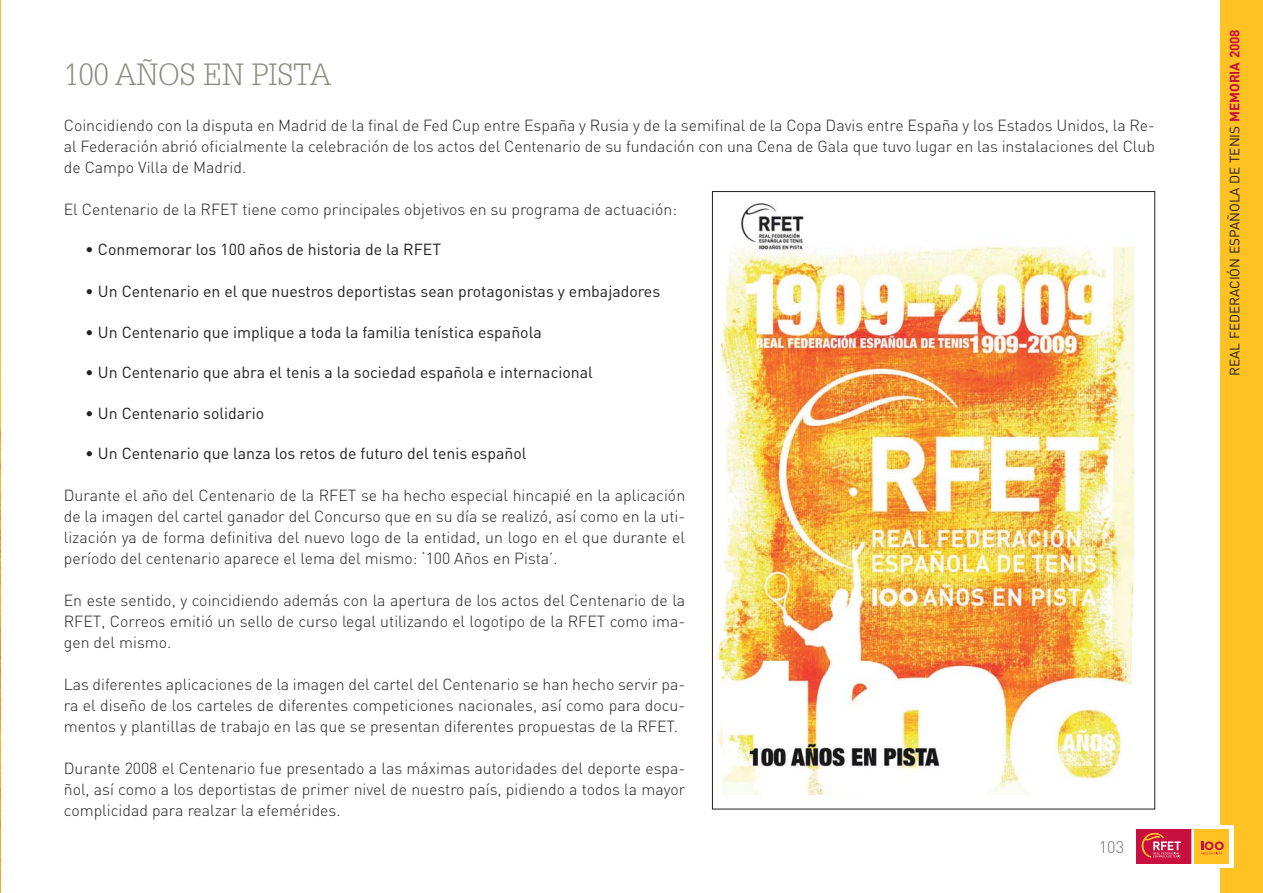
<style>
.page{position:relative;width:1263px;height:893px;background:#fff}
.page>*{position:absolute;margin:0;border:0;box-sizing:border-box;transform-origin:0 0}
.t1{font:300 30px "Glypha";color:#8b8b81}
.t2{font:300 16.5px "DIN";color:#6d6e70}
.t3{font:300 15.9px/21px "DIN";color:#231f20;text-align:justify}
.t4{font:15.9px "DIN";color:#231f20}
.t5{font:13.5px "DIN";color:#231f20}
.s1{font-weight:300}
.s2{font-weight:700;color:#c80f3f}
</style>
<div class="page">
<div style="left:1220px;top:0;width:43px;height:893px;background:#ffc222"></div>
<div style="left:1132px;top:825px;width:101px;height:42px;background:#fff"></div>
<svg style="left:1191px;top:829px;width:38px;height:34px"></svg>
<div style="left:1136px;top:829px;width:55px;height:34px;background:#c80f3f"></div>
<div style="left:1194px;top:829px;width:34px;height:34px;background:#ffc222"></div>
<svg style="left:1201px;top:841px;width:23px;height:13px"></svg>
<svg style="left:1141px;top:833px;width:40px;height:24px"></svg>
<img style="left:0;top:0;width:1px;height:893px">
<img style="left:714px;top:203px;width:421px;height:591px">
<h1 class="t1" style="left:64px;top:64px;width:269px">100 AÑOS EN PISTA</h1>
<p class="t3" style="left:64px;top:116px;width:1093px">Coincidiendo con la disputa en Madrid de la final de Fed Cup entre España y Rusia y de la semifinal de la Copa Davis entre España y los Estados Unidos, la Re&shy;al Federación abrió oficialmente la celebración de los actos del Centenario de su fundación con una Cena de Gala que tuvo lugar en las instalaciones del Club de Campo Villa de Madrid.</p>
<p class="t3" style="left:64px;top:200px;width:615px">El Centenario de la RFET tiene como principales objetivos en su programa de actuación:</p>
<p class="t4" style="left:85px;top:244px;width:357px"><span class="s1">•</span> Conmemorar los 100 años de historia de la RFET</p>
<p class="t4" style="left:85px;top:286px;width:577px"><span class="s1">•</span> Un Centenario en el que nuestros deportistas sean protagonistas y embajadores</p>
<p class="t4" style="left:85px;top:326px;width:458px"><span class="s1">•</span> Un Centenario que implique a toda la familia tenística española</p>
<p class="t4" style="left:85px;top:367px;width:509px"><span class="s1">•</span> Un Centenario que abra el tenis a la sociedad española e internacional</p>
<p class="t4" style="left:85px;top:407px;width:181px"><span class="s1">•</span> Un Centenario solidario</p>
<p class="t4" style="left:85px;top:448px;width:443px"><span class="s1">•</span> Un Centenario que lanza los retos de futuro del tenis español</p>
<p class="t3" style="left:64px;top:487px;width:623px">Durante el año del Centenario de la RFET se ha hecho especial hincapié en la aplicación de la imagen del cartel ganador del Concurso que en su día se realizó, así como en la uti&shy;lización ya de forma definitiva del nuevo logo de la entidad, un logo en el que durante el período del centenario aparece el lema del mismo: ‘100 Años en Pista’.</p>
<p class="t3" style="left:64px;top:592px;width:623px">En este sentido, y coincidiendo además con la apertura de los actos del Centenario de la RFET, Correos emitió un sello de curso legal utilizando el logotipo de la RFET como ima&shy;gen del mismo.</p>
<p class="t3" style="left:64px;top:676px;width:623px">Las diferentes aplicaciones de la imagen del cartel del Centenario se han hecho servir pa&shy;ra el diseño de los carteles de diferentes competiciones nacionales, así como para docu&shy;mentos y plantillas de trabajo en las que se presentan diferentes propuestas de la RFET.</p>
<p class="t3" style="left:64px;top:760px;width:623px">Durante 2008 el Centenario fue presentado a las máximas autoridades del deporte espa&shy;ñol, así como a los deportistas de primer nivel de nuestro país, pidiendo a todos la mayor complicidad para realzar la efemérides.</p>
<p class="t2" style="left:1099px;top:841px;width:27px">103</p>
<p class="t5" style="left:1230px;top:376px;width:348px;rotate:-90deg">REAL FEDERACIÓN ESPAÑOLA DE TENIS <span class="s2">MEMORIA 2008</span></p>
</div>
